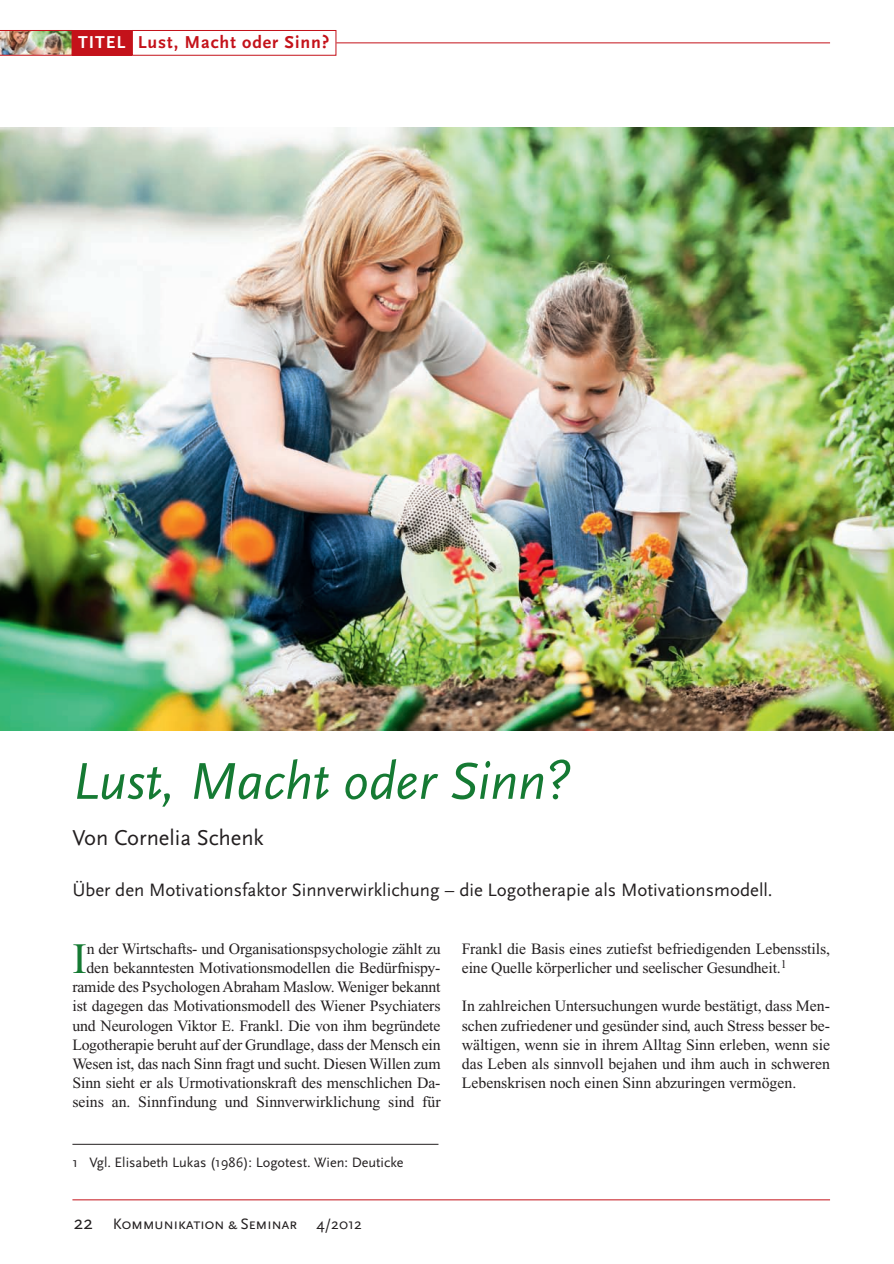
<style>
.page{position:relative;width:894px;height:1264px;background:#fff}
.page>*{position:absolute;margin:0;border:0;box-sizing:border-box;transform-origin:0 0}
.t1{font:italic 54px "Scala Sans";color:#157a33}
.t2{font:43.35px "Times New Roman";color:#157a33}
.t3{font:22.5px "Scala Sans";color:#231f20}
.t4{font:18.75px "Scala Sans";color:#231f20}
.t5{font:700 18px "Scala Sans";letter-spacing:.05em;color:#c4121a}
.t6{font:15.75px/19.2px "Times New Roman";letter-spacing:-.01em;color:#231f20;text-align:right}
.t7{font:15.75px "Scala Sans Caps";letter-spacing:-.03em;color:#231f20}
.t8{font:14.25px "Scala Sans";color:#231f20}
.s1{color:#fff}
.s2{font-family:"Scala Sans";font-size:19.5px}
.s3{font-family:"Scala Sans"}
</style>
<div class="page">
<hr style="left:72px;top:1199px;width:757px;height:1px;background:#c4121a">
<div style="left:72px;top:30px;width:60px;height:26px;background:#c4121a"></div>
<div style="left:132px;top:30px;width:204px;height:26px;border:1px solid #c4121a"></div>
<hr style="left:336px;top:43px;width:493px;height:1px;background:#c4121a">
<img style="left:0;top:30px;width:72px;height:26px">
<img style="left:0;top:128px;width:893px;height:602px">
<hr style="left:72px;top:1143px;width:366px;height:1px;background:#231f20">
<p class="t5" style="left:78px;top:35px;width:252px"><span class="s1">TITEL</span> Lust, Macht oder Sinn?</p>
<h1 class="t1" style="left:72px;top:759px;width:500px">Lust, Macht oder Sinn?</h1>
<h3 class="t3" style="left:72px;top:828px;width:193px">Von Cornelia Schenk</h3>
<p class="t4" style="left:72px;top:882px;width:701px">Über den Motivationsfaktor Sinnverwirklichung – die Logotherapie als Motivationsmodell.</p>
<p class="t6" style="left:72px;top:940px;width:369px">n der Wirtschafts- und Organisationspsychologie zählt zu den bekanntesten Motivationsmodellen die Bedürfnispy&shy;ramide des Psychologen Abraham Maslow. Weniger bekannt ist dagegen das Motivationsmodell des Wiener Psychiaters und Neurologen Viktor E. Frankl. Die von ihm begründete Logotherapie beruht auf der Grundlage, dass der Mensch ein Wesen ist, das nach Sinn fragt und sucht. Diesen Willen zum Sinn sieht er als Urmotivationskraft des menschlichen Da&shy;seins an. Sinnfindung und Sinnverwirklichung sind für</p>
<p class="t6" style="left:461px;top:940px;width:369px;text-align:left">Frankl die Basis eines zutiefst befriedigenden Lebensstils, eine Quelle körperlicher und seelischer Gesundheit.<sup>1</sup></p>
<h2 class="t2" style="left:72px;top:943px;width:16px">I</h2>
<p class="t6" style="left:461px;top:998px;width:369px;text-align:justify">In zahlreichen Untersuchungen wurde bestätigt, dass Men&shy;schen zufriedener und gesünder sind, auch Stress besser be&shy;wältigen, wenn sie in ihrem Alltag Sinn erleben, wenn sie das Leben als sinnvoll bejahen und ihm auch in schweren Lebenskrisen noch einen Sinn abzuringen vermögen.</p>
<p class="t8" style="left:72px;top:1157px;width:332px">1 Vgl. Elisabeth Lukas (1986): Logotest. Wien: Deuticke</p>
<p class="t7" style="left:74px;top:1214px;width:289px"><span class="s2">22</span> Kommunikation &amp; Seminar <span class="s3">4/2012</span></p>
</div>
